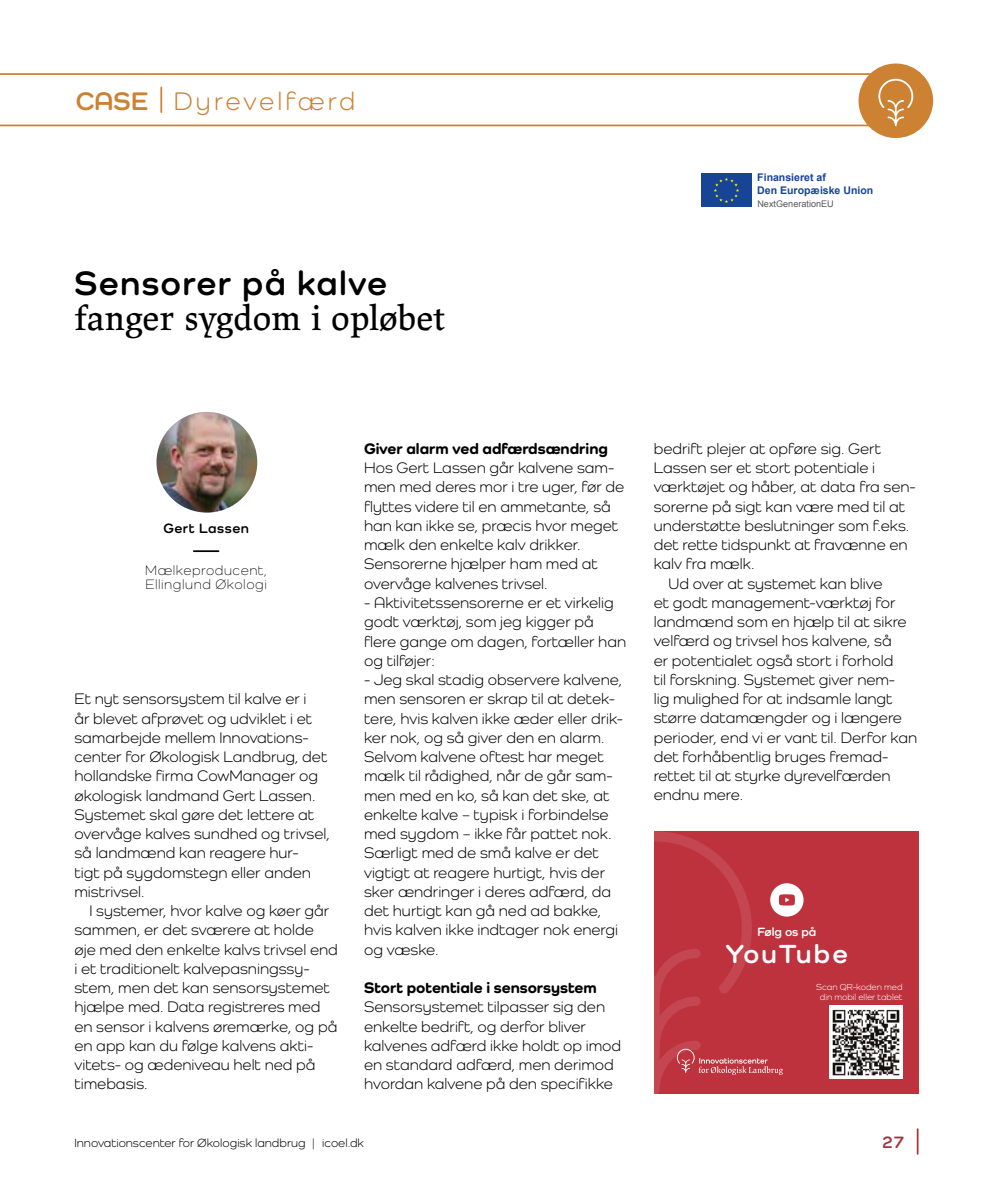
<style>
.page{position:relative;width:993px;height:1191px;background:#fff}
.page>*{position:absolute;margin:0;border:0;box-sizing:border-box;transform-origin:0 0}
.t1{font:35px "Lapture";letter-spacing:-.005em;color:#000}
.t2{font:700 35px "Como";letter-spacing:.04em;color:#000}
.t3{font:700 26.95px "Como";letter-spacing:.08em;color:#fff}
.t4{font:26.25px "Como";letter-spacing:.115em;color:#cc8133}
.t5{font:700 17.5px "Como";color:#a4343e}
.t6{font:15.75px/19.2px "Como";color:#000}
.t7{font:800 15.75px "Como";color:#000}
.t8{font:300 14px/14px "Como";letter-spacing:.04em;color:#000}
.t9{font:700 14px "Como";letter-spacing:.04em;color:#000}
.t10{font:700 12.42px "Como";color:#fff}
.t11{font:12.25px "Como";color:#000}
.t12{font:700 10.5px/12.6px "Arial";color:#174494}
.t13{font:9.1px "Arial";color:#58595b}
.t14{font:8.92px/10.8px "Como";color:#fff;text-align:center}
.s1{font-weight:700}
</style>
<div class="page">
<svg style="left:751px;top:173px;width:1px;height:34px"></svg>
<div style="left:700px;top:173px;width:51px;height:34px;background:#174494"></div>
<svg style="left:714px;top:177px;width:25px;height:26px"></svg>
<div style="left:653px;top:831px;width:265px;height:262px;background:#bd323d"></div>
<img style="left:829px;top:1005px;width:73px;height:73px">
<svg style="left:653px;top:831px;width:150px;height:263px"></svg>
<hr style="left:916px;top:1129px;width:2px;height:24px;background:#a4343e">
<hr style="left:0;top:73px;width:880px;height:2px;background:#cc8133">
<hr style="left:0;top:125px;width:883px;height:1px;background:#cc8133">
<hr style="left:160px;top:87px;width:2px;height:25px;background:#cc8133">
<img style="left:156px;top:412px;width:101px;height:100px;border-radius:50px">
<hr style="left:194px;top:550px;width:24px;height:2px;background:#000">
<div style="left:858px;top:63px;width:74px;height:75px;background:#cc8133;border-radius:50%"></div>
<svg style="left:878px;top:79px;width:34px;height:47px"></svg>
<h3 class="t4" style="left:76px;top:85px;width:281px"><span class="s1">CASE</span> Dyrevelfærd</h3>
<h1 class="t2" style="left:74px;top:262px;width:314px">Sensorer på kalve</h1>
<h1 class="t1" style="left:74px;top:298px;width:372px">fanger sygdom i opløbet</h1>
<p class="t12" style="left:757px;top:171px;width:117px">Finansieret af<br>Den Europæiske Union</p>
<p class="t13" style="left:757px;top:198px;width:78px">NextGenerationEU</p>
<p class="t9" style="left:163px;top:519px;width:87px">Gert Lassen</p>
<p class="t8" style="left:145px;top:563px;width:123px">Mælkeproducent,<br>Ellinglund Økologi</p>
<p class="t6" style="left:74px;top:689px;width:257px">Et nyt sensorsystem til kalve er i<br>år blevet afprøvet og udviklet i et samarbejde mellem Innovations&shy;center for Økologisk Landbrug, det hollandske firma CowManager og økologisk landmand Gert Lassen.<br>Systemet skal gøre det lettere at overvåge kalves sundhed og trivsel, så landmænd kan reagere hur-<br>tigt på sygdomstegn eller anden mistrivsel.</p>
<p class="t6" style="left:74px;top:901px;width:265px;text-indent:15px">I systemer, hvor kalve og køer går sammen, er det sværere at holde øje med den enkelte kalvs trivsel end i et traditionelt kalvepasningssy&shy;stem, men det kan sensorsystemet hjælpe med. Data registreres med en sensor i kalvens øremærke, og på en app kan du følge kalvens akti&shy;vitets- og ædeniveau helt ned på timebasis.</p>
<p class="t7" style="left:364px;top:439px;width:245px">Giver alarm ved adfærdsændring</p>
<p class="t6" style="left:364px;top:458px;width:261px">Hos Gert Lassen går kalvene sam&shy;men med deres mor i tre uger, før de flyttes videre til en ammetante, så han kan ikke se, præcis hvor meget mælk den enkelte kalv drikker.<br>Sensorerne hjælper ham med at overvåge kalvenes trivsel.</p>
<p class="t6" style="left:364px;top:593px;width:263px">- Aktivitetssensorerne er et virkelig godt værktøj, som jeg kigger på flere gange om dagen, fortæller han og tilføjer:</p>
<p class="t6" style="left:364px;top:670px;width:260px">- Jeg skal stadig observere kalvene, men sensoren er skrap til at detek&shy;tere, hvis kalven ikke æder eller drik&shy;ker nok, og så giver den en alarm.<br>Selvom kalvene oftest har meget mælk til rådighed, når de går sam&shy;men med en ko, så kan det ske, at enkelte kalve – typisk i forbindelse med sygdom – ikke får pattet nok.<br>Særligt med de små kalve er det vigtigt at reagere hurtigt, hvis der sker ændringer i deres adfærd, da det hurtigt kan gå ned ad bakke, hvis kalven ikke indtager nok energi og væske.</p>
<p class="t7" style="left:364px;top:978px;width:234px">Stort potentiale i sensorsystem</p>
<p class="t6" style="left:364px;top:997px;width:258px">Sensorsystemet tilpasser sig den enkelte bedrift, og derfor bliver kalvenes adfærd ikke holdt op imod en standard adfærd, men derimod hvordan kalvene på den specifikke</p>
<p class="t6" style="left:653px;top:438px;width:229px">bedrift plejer at opføre sig. Gert</p>
<p class="t6" style="left:653px;top:458px;width:223px">Lassen ser et stort potentiale i</p>
<p class="t6" style="left:653px;top:477px;width:263px">værktøjet og håber, at data fra sen-</p>
<p class="t6" style="left:653px;top:496px;width:253px">sorerne på sigt kan være med til at</p>
<p class="t6" style="left:653px;top:515px;width:257px">understøtte beslutninger som f.eks.</p>
<p class="t6" style="left:653px;top:535px;width:255px">det rette tidspunkt at fravænne en</p>
<p class="t6" style="left:653px;top:554px;width:102px">kalv fra mælk.</p>
<p class="t6" style="left:668px;top:573px;width:215px">Ud over at systemet kan blive</p>
<p class="t6" style="left:653px;top:592px;width:243px">et godt management-værktøj for</p>
<p class="t6" style="left:653px;top:612px;width:254px">landmænd som en hjælp til at sikre</p>
<p class="t6" style="left:653px;top:631px;width:239px">velfærd og trivsel hos kalvene, så</p>
<p class="t6" style="left:653px;top:650px;width:241px">er potentialet også stort i forhold</p>
<p class="t6" style="left:653px;top:669px;width:243px">til forskning. Systemet giver nem-</p>
<p class="t6" style="left:653px;top:689px;width:240px">lig mulighed for at indsamle langt</p>
<p class="t6" style="left:653px;top:708px;width:249px">større datamængder og i længere</p>
<p class="t6" style="left:653px;top:727px;width:265px">perioder, end vi er vant til. Derfor kan</p>
<p class="t6" style="left:653px;top:746px;width:236px">det forhåbentlig bruges fremad-</p>
<p class="t6" style="left:653px;top:766px;width:238px">rettet til at styrke dyrevelfærden</p>
<p class="t6" style="left:653px;top:785px;width:91px">endnu mere.</p>
<p class="t10" style="left:757px;top:924px;width:61px">Følg os på</p>
<h2 class="t3" style="left:725px;top:937px;width:123px">YouTube</h2>
<p class="t14" style="left:815px;top:981px;width:88px">Scan QR-koden med din mobil eller tablet</p>
<p class="t11" style="left:74px;top:1135px;width:291px">Innovationscenter for Økologisk landbrug | icoel.dk</p>
<p class="t5" style="left:881px;top:1131px;width:24px">27</p>
</div>
